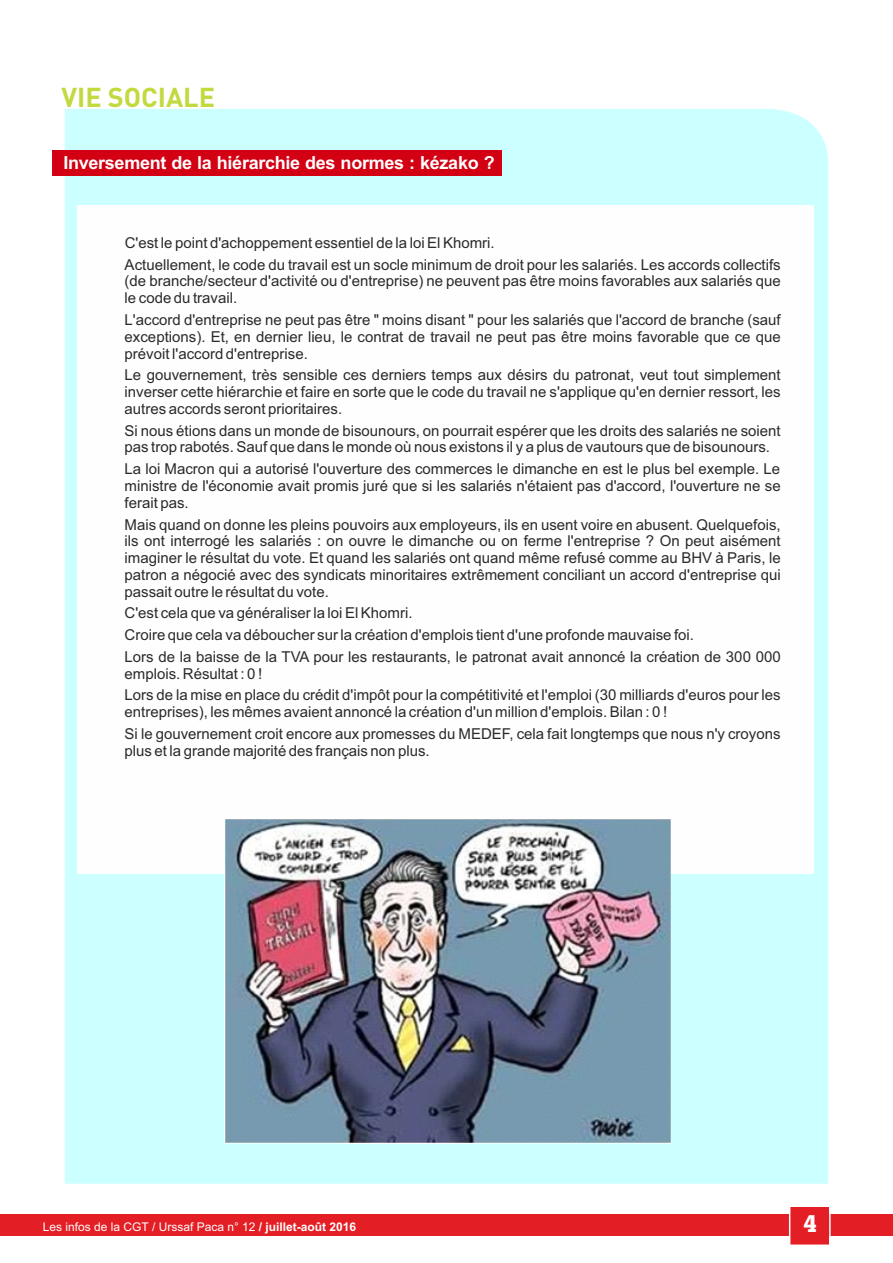
<style>
.page{position:relative;width:893px;height:1263px;background:#fff}
.page>*{position:absolute;margin:0;border:0;box-sizing:border-box;transform-origin:0 0}
.t1{font:700 27px "DINOT";color:#c3d940}
.t2{font:700 24px "Geometric Slab 703 BT Xtra";color:#fefefe}
.t3{font:700 18px "Arial";letter-spacing:-.015em;color:#fefefe}
.t4{font:15px/16.8px "Arial";color:#2b2a29}
.t5{font:12px "Arial";color:#fefefe}
.s1{font-weight:700}
</style>
<div class="page">
<div style="left:0;top:1215px;width:893px;height:21px;background:#e31e24"></div>
<svg style="left:789px;top:1207px;width:42px;height:38px"></svg>
<div style="left:65px;top:109px;width:763px;height:1075px;background:#cff"></div>
<div style="left:52px;top:151px;width:450px;height:25px;background:#d20012"></div>
<div style="left:77px;top:205px;width:736px;height:669px;background:#fefefe"></div>
<img style="left:224px;top:819px;width:447px;height:325px">
<h1 class="t1" style="left:61px;top:86px;width:155px">VIE SOCIALE</h1>
<p class="t3" style="left:63px;top:155px;width:433px">Inversement de la hiérarchie des normes : kézako ?</p>
<p class="t4" style="left:125px;top:233px;width:658px;line-height:21.8px">C'est le point d'achoppement essentiel de la loi El Khomri.<br>Actuellement, le code du travail est un socle minimum de droit pour les salariés. Les accords collectifs</p>
<p class="t4" style="left:125px;top:274px;width:658px">(de branche/secteur d'activité ou d'entreprise) ne peuvent pas être moins favorables aux salariés que le code du travail.</p>
<p class="t4" style="left:125px;top:313px;width:658px;text-align:justify">L'accord d'entreprise ne peut pas être " moins disant " pour les salariés que l'accord de branche (sauf exceptions). Et, en dernier lieu, le contrat de travail ne peut pas être moins favorable que ce que prévoit l'accord d'entreprise.</p>
<p class="t4" style="left:125px;top:368px;width:658px;text-align:justify">Le gouvernement, très sensible ces derniers temps aux désirs du patronat, veut tout simplement inverser cette hiérarchie et faire en sorte que le code du travail ne s'applique qu'en dernier ressort, les autres accords seront prioritaires.</p>
<p class="t4" style="left:125px;top:423px;width:658px">Si nous étions dans un monde de bisounours, on pourrait espérer que les droits des salariés ne soient pas trop rabotés. Sauf que dans le monde où nous existons il y a plus de vautours que de bisounours.</p>
<p class="t4" style="left:125px;top:462px;width:658px;text-align:justify">La loi Macron qui a autorisé l'ouverture des commerces le dimanche en est le plus bel exemple. Le ministre de l'économie avait promis juré que si les salariés n'étaient pas d'accord, l'ouverture ne se ferait pas.</p>
<p class="t4" style="left:125px;top:517px;width:658px;text-align:justify">Mais quand on donne les pleins pouvoirs aux employeurs, ils en usent voire en abusent. Quelquefois, ils ont interrogé les salariés : on ouvre le dimanche ou on ferme l'entreprise ? On peut aisément imaginer le résultat du vote. Et quand les salariés ont quand même refusé comme au BHV à Paris, le patron a négocié avec des syndicats minoritaires extrêmement conciliant un accord d'entreprise qui passait outre le résultat du vote.</p>
<p class="t4" style="left:125px;top:603px;width:658px;line-height:21.8px">C'est cela que va généraliser la loi El Khomri.<br>Croire que cela va déboucher sur la création d'emplois tient d'une profonde mauvaise foi.<br>Lors de la baisse de la TVA pour les restaurants, le patronat avait annoncé la création de 300 000</p>
<p class="t4" style="left:125px;top:664px;width:658px;line-height:21.8px">emplois. Résultat : 0 !<br>Lors de la mise en place du crédit d'impôt pour la compétitivité et l'emploi (30 milliards d'euros pour les</p>
<p class="t4" style="left:125px;top:702px;width:658px;line-height:21.8px">entreprises), les mêmes avaient annoncé la création d'un million d'emplois. Bilan : 0 !<br>Si le gouvernement croit encore aux promesses du MEDEF, cela fait longtemps que nous n'y croyons</p>
<p class="t4" style="left:125px;top:743px;width:307px">plus et la grande majorité des français non plus.</p>
<p class="t5" style="left:43px;top:1222px;width:315px">Les infos de la CGT / Urssaf Paca n° 12 <span class="s1">/ juillet-août 2016</span></p>
<h2 class="t2" style="left:803px;top:1214px;width:15px">4</h2>
</div>
